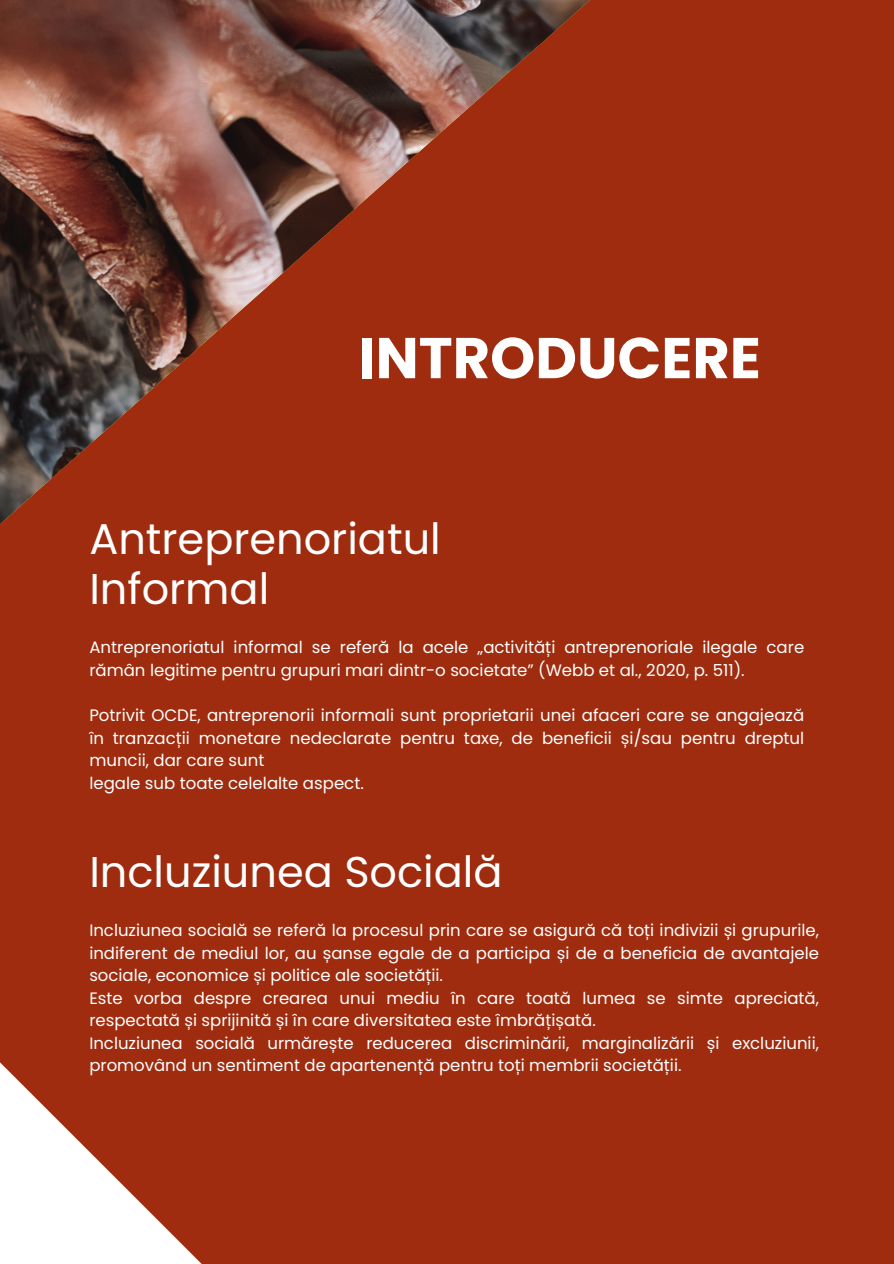
<style>
.page{position:relative;width:894px;height:1264px;background:#fff}
.page>*{position:absolute;margin:0;border:0;box-sizing:border-box;transform-origin:0 0}
.t1{font:700 57.45px "Poppins";color:#fff}
.t2{font:43.05px/50.7px "Poppins";color:#fff}
.t3{font:16.5px/22.5px "Poppins";color:#fff}
</style>
<div class="page">
<div style="left:0;top:0;width:893px;height:1263px;background:#9f2c0f"></div>
<img style="left:0;top:0;width:590px;height:524px">
<svg style="left:0;top:1062px;width:201px;height:201px"></svg>
<h1 class="t1" style="left:358px;top:318px;width:403px">INTRODUCERE</h1>
<h2 class="t2" style="left:89px;top:513px;width:353px">Antreprenoriatul<br>Informal</h2>
<p class="t3" style="left:89px;top:636px;width:716px">Antreprenoriatul informal se referă la acele „activități antreprenoriale ilegale care rămân legitime pentru grupuri mari dintr-o societate” (Webb et al., 2020, p. 511).</p>
<p class="t3" style="left:89px;top:704px;width:716px">Potrivit OCDE, antreprenorii informali sunt proprietarii unei afaceri care se angajează în tranzacții monetare nedeclarate pentru taxe, de beneficii și/sau pentru dreptul muncii, dar care sunt<br>legale sub toate celelalte aspect.</p>
<h2 class="t2" style="left:89px;top:846px;width:414px">Incluziunea Socială</h2>
<p class="t3" style="left:89px;top:919px;width:731px">Incluziunea socială se referă la procesul prin care se asigură că toți indivizii și grupurile, indiferent de mediul lor, au șanse egale de a participa și de a beneficia de avantajele sociale, economice și politice ale societății.<br>Este vorba despre crearea unui mediu în care toată lumea se simte apreciată, respectată și sprijinită și în care diversitatea este îmbrățișată.<br>Incluziunea socială urmărește reducerea discriminării, marginalizării și excluziunii, promovând un sentiment de apartenență pentru toți membrii societății.</p>
</div>
